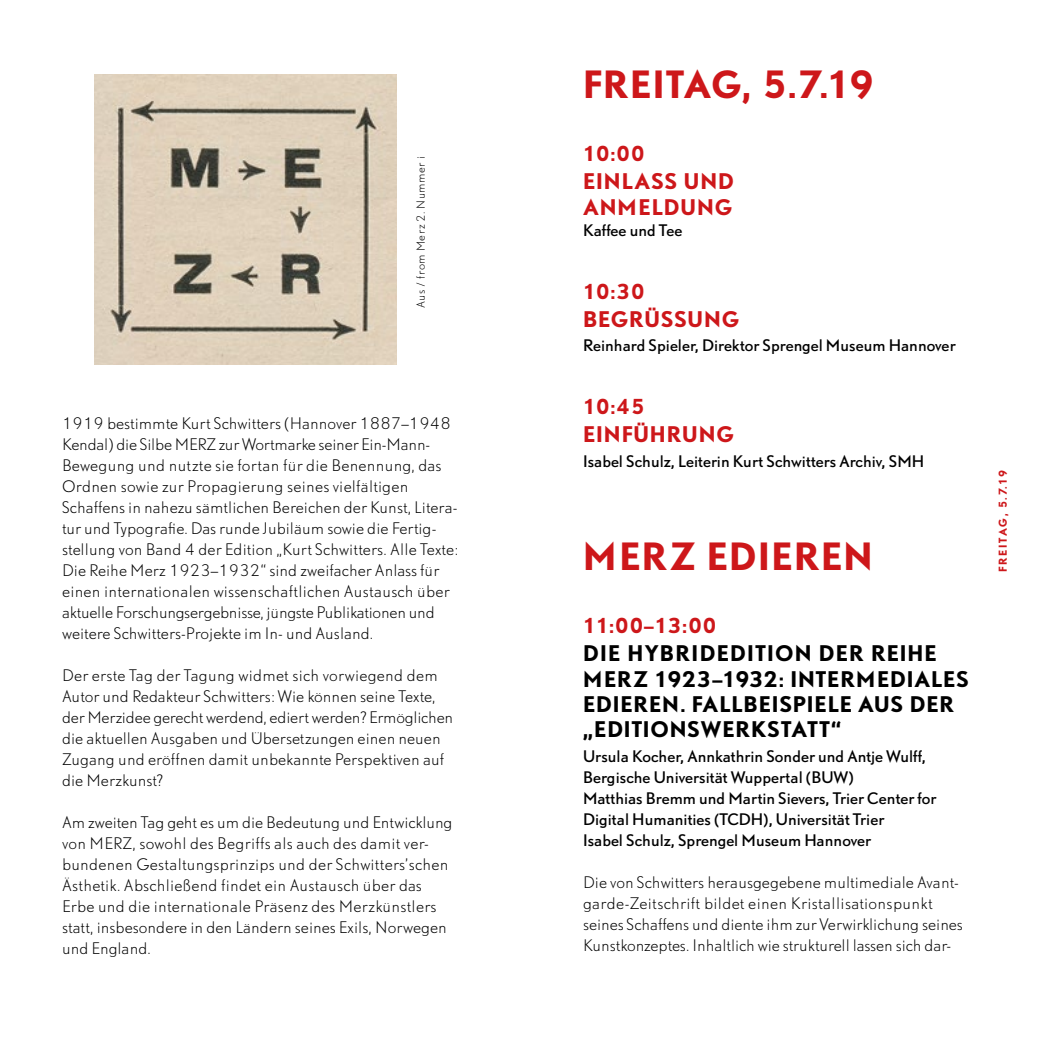
<style>
.page{position:relative;width:1042px;height:1042px;background:#fff}
.page>*{position:absolute;margin:0;border:0;box-sizing:border-box;transform-origin:0 0}
.t1{font:700 35px "DTL Nobel TOT";letter-spacing:.045em;color:#cd171a}
.t2{font:700 20.12px/25.4px "DTL Nobel TOT";letter-spacing:.05em;color:#000}
.t3{font:700 20.12px/25.4px "DTL Nobel TOT";letter-spacing:.05em;color:#cd171a}
.t4{font:700 19.25px "DTL Nobel TOT";letter-spacing:.015em;color:#cd171a}
.t5{font:300 14.88px/21px "DTL Nobel TOT";letter-spacing:.005em;color:#000}
.t6{font:14.88px/21px "DTL Nobel TOT";letter-spacing:.005em;color:#000}
.t7{font:300 10.5px "DTL Nobel TOT";letter-spacing:.05em;color:#000}
.t8{font:700 10.15px "DTL Nobel TOT";letter-spacing:.165em;color:#cd171a}
</style>
<div class="page">
<img style="left:94px;top:74px;width:303px;height:290px">
<p class="t7" style="left:414px;top:308px;width:154px;rotate:-90deg">Aus / from Merz 2. Nummer i</p>
<p class="t5" style="left:62px;top:413px;width:398px">1919 bestimmte Kurt Schwitters (Hannover 1887–1948<br>Kendal) die Silbe MERZ zur Wortmarke seiner Ein-Mann-Bewegung und nutzte sie fortan für die Benennung, das Ordnen sowie zur Propagierung seines vielfältigen Schaffens in nahezu sämtlichen Bereichen der Kunst, Litera&shy;tur und Typografie. Das runde Jubiläum sowie die Fertig&shy;stellung von Band 4 der Edition „Kurt Schwitters. Alle Texte:<br>Die Reihe Merz 1923–1932“ sind zweifacher Anlass für einen internationalen wissenschaftlichen Austausch über aktuelle Forschungsergebnisse, jüngste Publikationen und weitere Schwitters-Projekte im In- und Ausland.</p>
<p class="t5" style="left:62px;top:665px;width:393px">Der erste Tag der Tagung widmet sich vorwiegend dem Autor und Redakteur Schwitters: Wie können seine Texte, der Merzidee gerecht werdend, ediert werden? Ermöglichen die aktuellen Ausgaben und Übersetzungen einen neuen Zugang und eröffnen damit unbekannte Perspektiven auf die Merzkunst?</p>
<p class="t5" style="left:62px;top:812px;width:392px">Am zweiten Tag geht es um die Bedeutung und Entwicklung von MERZ, sowohl des Begriffs als auch des damit ver&shy;bundenen Gestaltungsprinzips und der Schwitters’schen Ästhetik. Abschließend findet ein Austausch über das Erbe und die internationale Präsenz des Merzkünstlers statt, insbesondere in den Ländern seines Exils, Norwegen und England.</p>
<h1 class="t1" style="left:583px;top:60px;width:292px">FREITAG, 5.7.19</h1>
<p class="t4" style="left:583px;top:140px;width:63px">10:00</p>
<h2 class="t3" style="left:583px;top:168px;width:152px">EINLASS UND<br>ANMELDUNG</h2>
<p class="t6" style="left:583px;top:219px;width:101px">Kaffee und Tee</p>
<p class="t4" style="left:583px;top:278px;width:63px">10:30</p>
<h2 class="t3" style="left:583px;top:306px;width:158px">BEGRÜSSUNG</h2>
<p class="t6" style="left:583px;top:335px;width:374px">Reinhard Spieler, Direktor Sprengel Museum Hannover</p>
<p class="t4" style="left:583px;top:393px;width:63px">10:45</p>
<h2 class="t3" style="left:583px;top:421px;width:152px">EINFÜHRUNG</h2>
<p class="t6" style="left:583px;top:450px;width:343px">Isabel Schulz, Leiterin Kurt Schwitters Archiv, SMH</p>
<h1 class="t1" style="left:583px;top:531px;width:291px">MERZ EDIEREN</h1>
<p class="t4" style="left:583px;top:612px;width:135px">11:00–13:00</p>
<h2 class="t2" style="left:583px;top:640px;width:387px">DIE HYBRIDEDITION DER REIHE<br>MERZ 1923–1932: INTERMEDIALES<br>EDIEREN. FALLBEISPIELE AUS DER „EDITIONSWERKSTATT“</h2>
<p class="t6" style="left:583px;top:745px;width:355px">Ursula Kocher, Annkathrin Sonder und Antje Wulff, Bergische Universität Wuppertal (BUW)<br>Matthias Bremm und Martin Sievers, Trier Center for Digital Humanities (TCDH), Universität Trier<br>Isabel Schulz, Sprengel Museum Hannover</p>
<p class="t5" style="left:583px;top:871px;width:381px">Die von Schwitters herausgegebene multimediale Avant&shy;garde-Zeitschrift bildet einen Kristallisationspunkt seines Schaffens und diente ihm zur Verwirklichung seines Kunstkonzeptes. Inhaltlich wie strukturell lassen sich dar-</p>
<p class="t8" style="left:995px;top:572px;width:103px;rotate:-90deg">FREITAG, 5.7.19</p>
</div>
